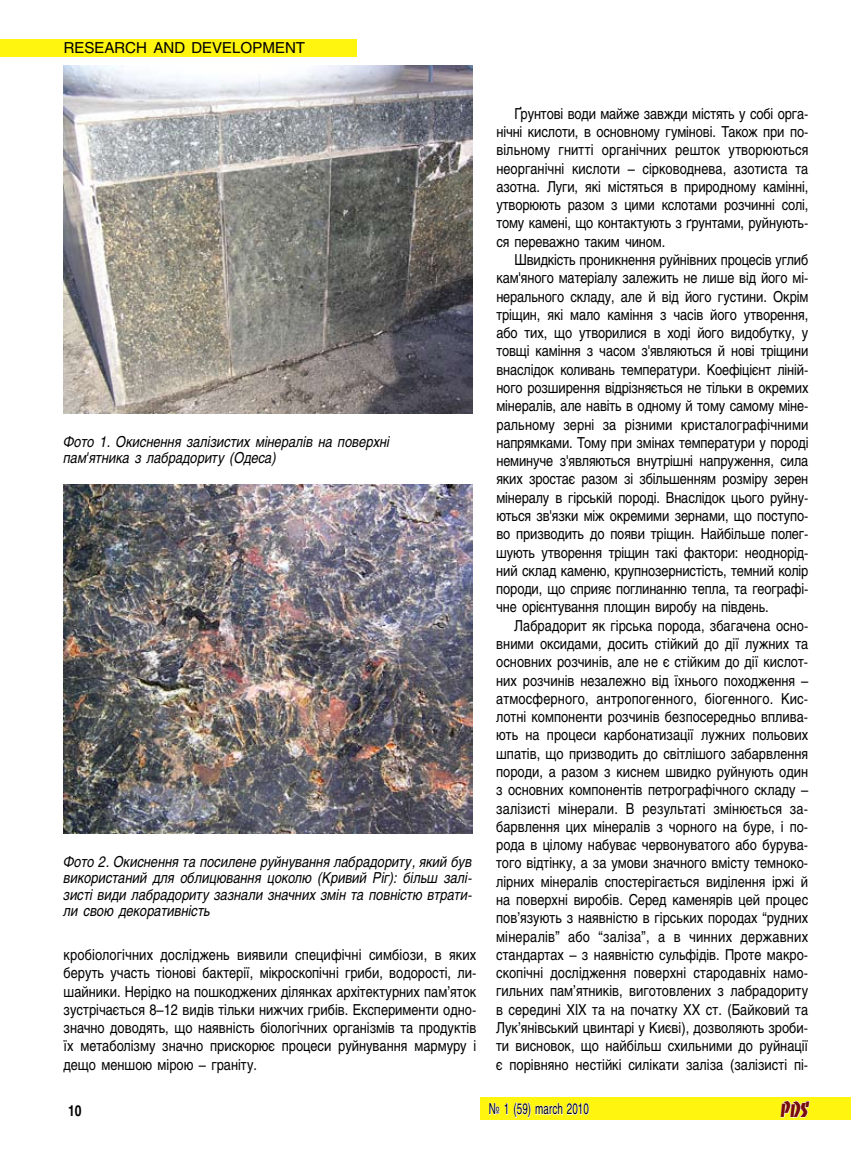
<style>
.page{position:relative;width:851px;height:1161px;background:#fff}
.page>*{position:absolute;margin:0;border:0;box-sizing:border-box;transform-origin:0 0}
.t1{font:22.5px "Banco Heavy C";color:#780b0f;scale:.8 1}
.t2{font:15px/18.3px "Helios";color:#000;text-align:justify;scale:.85 1}
.t3{font:italic 15px/16.5px "Helios";color:#000;scale:.85 1}
.t4{font:15px "Helios";color:#000}
.t5{font:15px "Helios";color:#000;scale:.65 1}
.t6{font:700 15px "Helios";color:#000;scale:.8 1}
</style>
<div class="page">
<div style="left:480px;top:1097px;width:370px;height:23px;background:#fff50f"></div>
<svg style="left:780px;top:1100px;width:30px;height:18px"></svg>
<svg style="left:489px;top:1102px;width:100px;height:16px"></svg>
<div style="left:0;top:39px;width:357px;height:17px;background:#fff50f"></div>
<img style="left:64px;top:485px;width:408px;height:348px">
<img style="left:64px;top:65px;width:408px;height:349px">
<p class="t4" style="left:64px;top:39px;width:243px">RESEARCH AND DEVELOPMENT</p>
<p class="t3" style="left:64px;top:433px;width:385px">Фото 1. Окиснення залізистих мінералів на поверхні пам'ятника з лабрадориту (Одеса)</p>
<p class="t3" style="left:64px;top:853px;width:482px;text-align:justify">Фото 2. Окиснення та посилене руйнування лабрадориту, який був використаний для облицювання цоколю (Кривий Ріг): більш залі&shy;зисті види лабрадориту зазнали значних змін та повністю втрати&shy;ли свою декоративність</p>
<p class="t2" style="left:64px;top:945px;width:487px">кробіологічних досліджень виявили специфічні симбіози, в яких беруть участь тіонові бактерії, мікроскопічні гриби, водорості, ли&shy;шайники. Нерідко на пошкоджених ділянках архітектурних пам’яток зустрічається 8–12 видів тільки нижчих грибів. Експерименти одно&shy;значно доводять, що наявність біологічних організмів та продуктів їх метаболізму значно прискорює процеси руйнування мармуру і дещо меншою мірою – граніту.</p>
<p class="t2" style="left:496px;top:104px;width:368px;text-indent:18px">Ґрунтові води майже завжди містять у собі орга&shy;нічні кислоти, в основному гумінові. Також при по&shy;вільному гнитті органічних решток утворюються неорганічні кислоти – сірководнева, азотиста та азотна. Луги, які містяться в природному камінні, утворюють разом з цими кслотами розчинні солі, тому камені, що контактують з ґрунтами, руйнують&shy;ся переважно таким чином.</p>
<p class="t2" style="left:496px;top:250px;width:369px;text-indent:18px">Швидкість проникнення руйнівних процесів углиб кам'яного матеріалу залежить не лише від його мі&shy;нерального складу, але й від його густини. Окрім тріщин, які мало каміння з часів його утворення, або тих, що утворилися в ході його видобутку, у товщі каміння з часом з'являються й нові тріщини внаслідок коливань температури. Коефіцієнт ліній&shy;ного розширення відрізняється не тільки в окремих мінералів, але навіть в одному й тому самому міне&shy;ральному зерні за різними кристалографічними напрямками. Тому при змінах температури у породі неминуче з'являються внутрішні напруження, сила яких зростає разом зі збільшенням розміру зерен мінералу в гірській породі. Внаслідок цього руйну&shy;ються зв'язки між окремими зернами, що поступо&shy;во призводить до появи тріщин. Найбільше полег&shy;шують утворення тріщин такі фактори: неоднорід&shy;ний склад каменю, крупнозернистість, темний колір породи, що сприяє поглинанню тепла, та географі&shy;чне орієнтування площин виробу на південь.</p>
<p class="t2" style="left:496px;top:616px;width:369px;text-indent:18px">Лабрадорит як гірська порода, збагачена осно&shy;вними оксидами, досить стійкий до дії лужних та основних розчинів, але не є стійким до дії кислот&shy;них розчинів незалежно від їхнього походження – атмосферного, антропогенного, біогенного. Кис&shy;лотні компоненти розчинів безпосередньо вплива&shy;ють на процеси карбонатизації лужних польових шпатів, що призводить до світлішого забарвлення породи, а разом з киснем швидко руйнують один з основних компонентів петрографічного складу – залізисті мінерали. В результаті змінюється за&shy;барвлення цих мінералів з чорного на буре, і по&shy;рода в цілому набуває червонуватого або бурува&shy;того відтінку, а за умови значного вмісту темноко&shy;лірних мінералів спостерігається виділення іржі й на поверхні виробів. Серед каменярів цей процес пов’язують з наявністю в гірських породах “рудних мінералів” або “заліза”, а в чинних державних стандартах – з наявністю сульфідів. Проте макро&shy;скопічні дослідження поверхні стародавніх намо&shy;гильних пам’ятників, виготовлених з лабрадориту в середині ХІХ та на початку ХХ ст. (Байковий та Лук’янівський цвинтарі у Києві), дозволяють зроби&shy;ти висновок, що найбільш схильними до руйнації є порівняно нестійкі силікати заліза (залізисті пі-</p>
<p class="t6" style="left:68px;top:1102px;width:18px">10</p>
<p class="t5" style="left:488px;top:1100px;width:156px">№ 1 (59) march 2010</p>
<h1 class="t1" style="left:780px;top:1096px;width:36px">PDS</h1>
</div>
